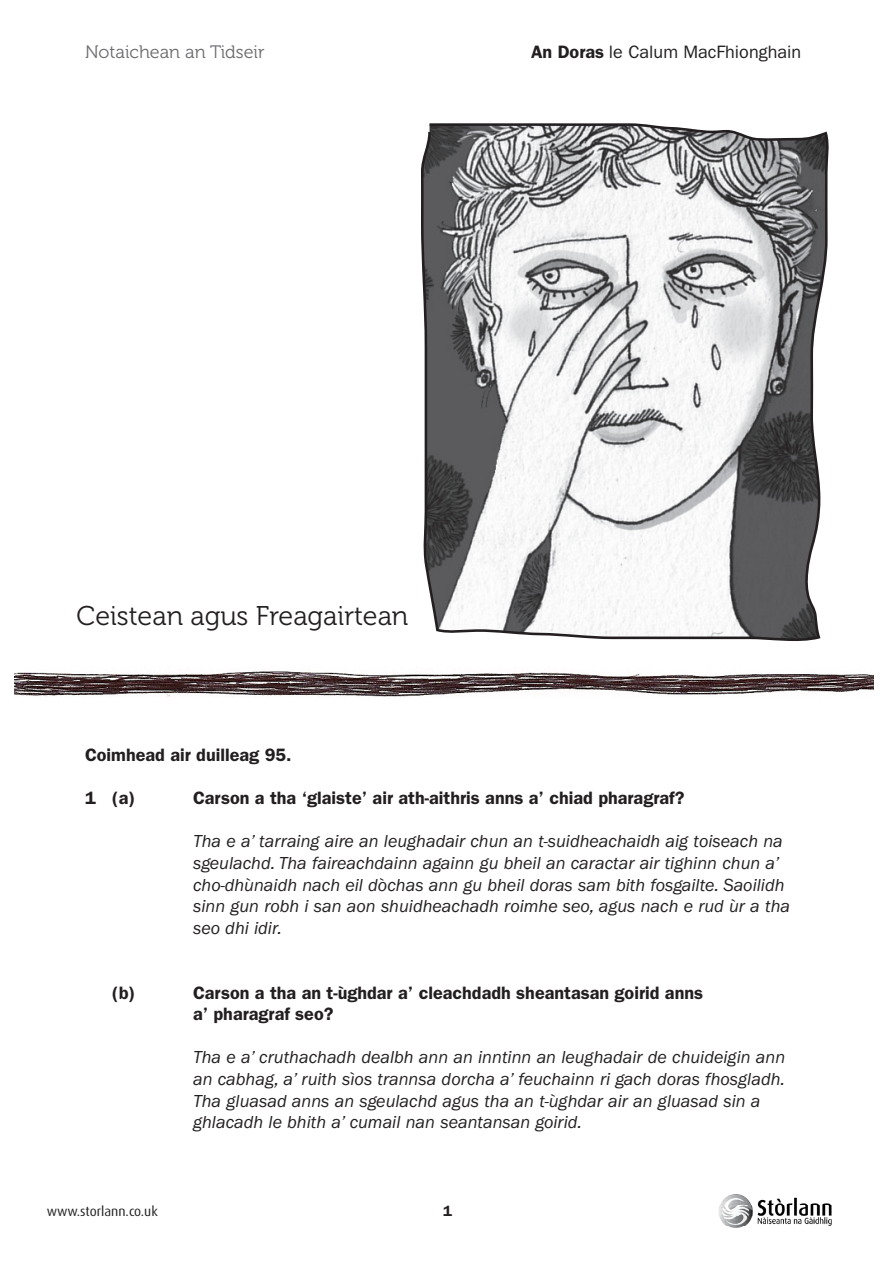
<style>
.page{position:relative;width:893px;height:1263px;background:#fff}
.page>*{position:absolute;margin:0;border:0;box-sizing:border-box;transform-origin:0 0}
.t1{font:27px "Museo 300";color:#231f20}
.answer{font:italic 18px/21.6px "ITC Franklin Gothic Std";color:#231f20}
.answer-2{font:600 18px/21.6px "ITC Franklin Gothic Std";color:#231f20}
.t2{font:18px "ITC Franklin Gothic Std";color:#231f20}
.t3{font:18px "Museo 300";color:#6b6b6e}
.t4{font:600 15px "ITC Franklin Gothic Std";color:#231f20}
.t5{font:13.5px "Dax";color:#231f20}
.s1{font-weight:600}
</style>
<div class="page">
<img style="left:718px;top:1195px;width:114px;height:33px">
<img style="left:15px;top:671px;width:859px;height:26px">
<svg style="left:421px;top:123px;width:408px;height:518px"></svg>
<p class="t3" style="left:85px;top:42px;width:181px">Notaichean an Tidseir</p>
<p class="t2" style="left:531px;top:42px;width:272px"><span class="s1">An Doras</span> le Calum MacFhionghain</p>
<p class="t1" style="left:77px;top:601px;width:333px">Ceistean agus Freagairtean</p>
<p class="answer-2" style="left:85px;top:744px;width:208px">Coimhead air duilleag 95.</p>
<p class="answer-2" style="left:85px;top:787px;width:52px">1 (a)</p>
<p class="answer-2" style="left:193px;top:787px;width:493px">Carson a tha ‘glaiste’ air ath-aithris anns a’ chiad pharagraf?</p>
<p class="answer" style="left:193px;top:831px;width:599px">Tha e a’ tarraing aire an leughadair chun an t-suidheachaidh aig toiseach na sgeulachd. Tha faireachdainn againn gu bheil an caractar air tighinn chun a’ cho-dhùnaidh nach eil dòchas ann gu bheil doras sam bith fosgailte. Saoilidh sinn gun robh i san aon shuidheachadh roimhe seo, agus nach e rud ùr a tha seo dhi idir.</p>
<p class="answer-2" style="left:112px;top:982px;width:25px">(b)</p>
<p class="answer-2" style="left:193px;top:982px;width:512px">Carson a tha an t-ùghdar a’ cleachdadh sheantasan goirid anns a’ pharagraf seo?</p>
<p class="answer" style="left:193px;top:1047px;width:594px">Tha e a’ cruthachadh dealbh ann an inntinn an leughadair de chuideigin ann an cabhag, a’ ruith sìos trannsa dorcha a’ feuchainn ri gach doras fhosgladh.<br>Tha gluasad anns an sgeulachd agus tha an t-ùghdar air an gluasad sin a ghlacadh le bhith a’ cumail nan seantansan goirid.</p>
<p class="t5" style="left:47px;top:1204px;width:113px">www.storlann.co.uk</p>
<p class="t4" style="left:443px;top:1202px;width:10px">1</p>
</div>
